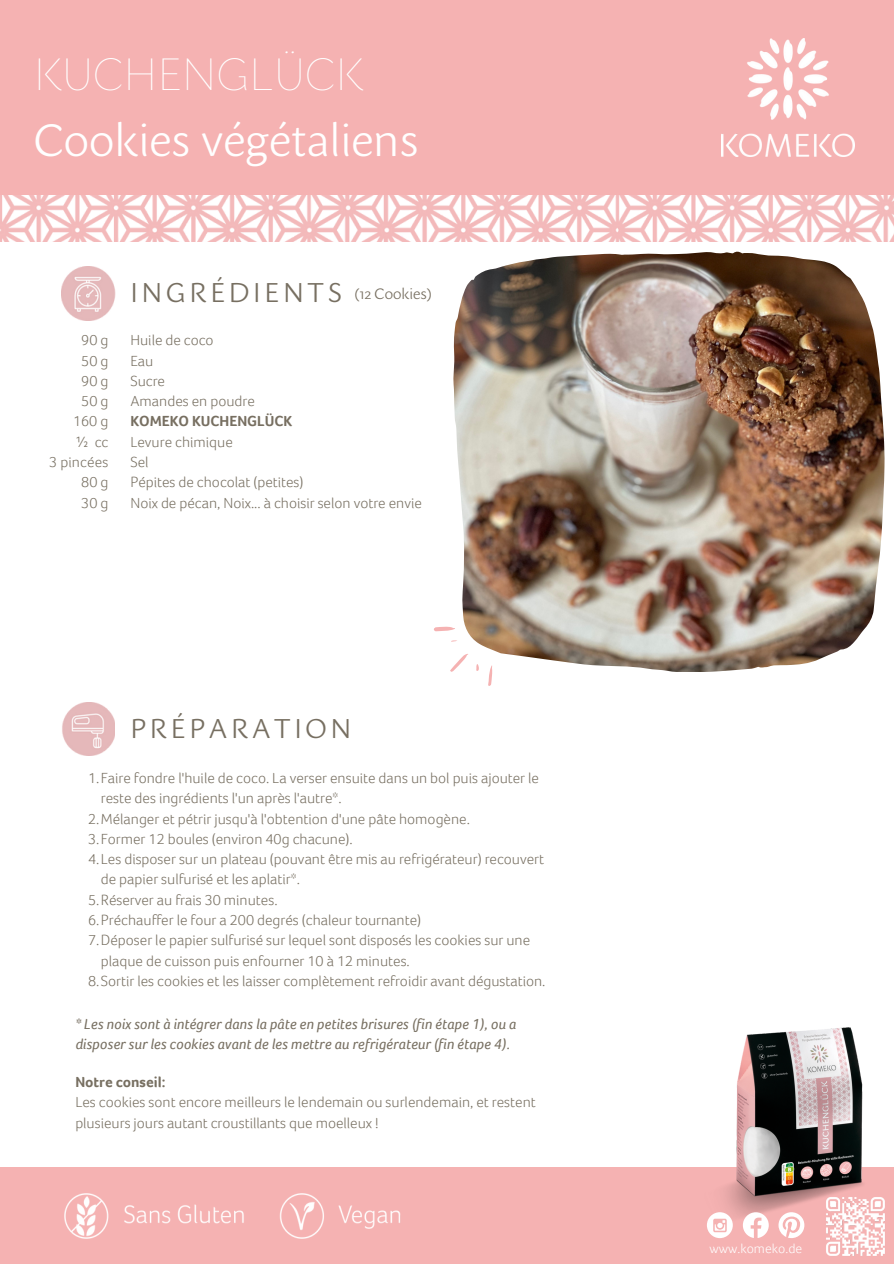
<style>
.page{position:relative;width:894px;height:1264px;background:#fff}
.page>*{position:absolute;margin:0;border:0;box-sizing:border-box;transform-origin:0 0}
.t1{font:300 45px "Sharik Sans";color:#fff}
.t2{font:100 45px "Sharik Sans";letter-spacing:-.005em;color:#fff}
.t3{font:300 27px "Sharik Sans";letter-spacing:.135em;color:#776f61}
.t4{font:300 15px/20.2px "Foco";color:#776f61}
.t5{font:italic 15px/20.2px "Foco";color:#776f61}
.t6{font:700 15px "Foco";color:#776f61}
.t7{font:300 15px "Sharik Sans";color:#776f61}
.t8{font:300 13.5px "Foco";color:#fff}
</style>
<div class="page">
<img style="left:0;top:195px;width:617px;height:46px">
<img style="left:617px;top:195px;width:276px;height:47px">
<div style="left:0;top:0;width:893px;height:195px;background:#f5b2b2"></div>
<img style="left:721px;top:38px;width:133px;height:119px">
<img style="left:453px;top:251px;width:430px;height:421px">
<svg style="left:450px;top:652px;width:51px;height:34px"></svg>
<svg style="left:434px;top:617px;width:23px;height:27px"></svg>
<div style="left:0;top:1166px;width:893px;height:97px;background:#f5b2b2"></div>
<img style="left:652px;top:1027px;width:228px;height:211px">
<svg style="left:778px;top:1212px;width:26px;height:25px"></svg>
<svg style="left:742px;top:1212px;width:26px;height:25px"></svg>
<svg style="left:706px;top:1212px;width:26px;height:26px"></svg>
<svg style="left:713px;top:1218px;width:13px;height:14px"></svg>
<img style="left:62px;top:702px;width:53px;height:53px">
<img style="left:61px;top:266px;width:54px;height:54px">
<img style="left:822px;top:1193px;width:63px;height:63px">
<img style="left:64px;top:1193px;width:337px;height:45px">
<p class="t2" style="left:34px;top:46px;width:331px">KUCHENGLÜCK</p>
<p class="t1" style="left:34px;top:113px;width:386px">Cookies végétaliens</p>
<p class="t4" style="left:81px;top:332px;width:29px">90g</p>
<p class="t4" style="left:81px;top:352px;width:29px">50g</p>
<p class="t4" style="left:81px;top:372px;width:29px">90g</p>
<p class="t4" style="left:81px;top:393px;width:29px">50g</p>
<p class="t4" style="left:73px;top:413px;width:37px">160 g</p>
<p class="t4" style="left:77px;top:433px;width:33px">½ cc</p>
<p class="t4" style="left:49px;top:453px;width:61px">3 pincées</p>
<p class="t4" style="left:81px;top:474px;width:29px">80g</p>
<p class="t4" style="left:81px;top:494px;width:29px">30g</p>
<p class="t3" style="left:130px;top:276px;width:213px">INGRÉDIENTS</p>
<p class="t7" style="left:354px;top:284px;width:78px">(12 Cookies)</p>
<p class="t4" style="left:130px;top:332px;width:85px">Huile de coco</p>
<p class="t4" style="left:130px;top:352px;width:24px">Eau</p>
<p class="t4" style="left:130px;top:372px;width:36px">Sucre</p>
<p class="t4" style="left:130px;top:393px;width:126px">Amandes en poudre</p>
<p class="t6" style="left:130px;top:416px;width:163px">KOMEKO KUCHENGLÜCK</p>
<p class="t4" style="left:130px;top:433px;width:104px">Levure chimique</p>
<p class="t4" style="left:130px;top:453px;width:20px">Sel</p>
<p class="t4" style="left:130px;top:474px;width:174px">Pépites de chocolat (petites)</p>
<p class="t4" style="left:130px;top:494px;width:293px">Noix de pécan, Noix... à choisir selon votre envie</p>
<p class="t3" style="left:130px;top:711px;width:222px">PRÉPARATION</p>
<p class="t4" style="left:101px;top:769px;width:439px;text-indent:-13px">1.Faire fondre l'huile de coco. La verser ensuite dans un bol puis ajouter le reste des ingrédients l'un après l'autre*.</p>
<p class="t4" style="left:88px;top:810px;width:383px">2.Mélanger et pétrir jusqu'à l'obtention d'une pâte homogène.</p>
<p class="t4" style="left:88px;top:830px;width:266px">3.Former 12 boules (environ 40g chacune).</p>
<p class="t4" style="left:101px;top:850px;width:444px;text-indent:-13px">4.Les disposer sur un plateau (pouvant être mis au refrigérateur) recouvert de papier sulfurisé et les aplatir*.</p>
<p class="t4" style="left:88px;top:891px;width:191px">5.Réserver au frais 30 minutes.</p>
<p class="t4" style="left:88px;top:911px;width:334px">6.Préchauffer le four a 200 degrés (chaleur tournante)</p>
<p class="t4" style="left:101px;top:932px;width:431px;text-indent:-13px">7.Déposer le papier sulfurisé sur lequel sont disposés les cookies sur une plaque de cuisson puis enfourner 10 à 12 minutes.</p>
<p class="t4" style="left:88px;top:972px;width:459px">8.Sortir les cookies et les laisser complètement refroidir avant dégustation.</p>
<p class="t5" style="left:75px;top:1013px;width:442px">* Les noix sont à intégrer dans la pâte en petites brisures (fin étape 1), ou a disposer sur les cookies avant de les mettre au refrigérateur (fin étape 4).</p>
<p class="t6" style="left:75px;top:1076px;width:92px">Notre conseil:</p>
<p class="t4" style="left:75px;top:1094px;width:462px">Les cookies sont encore meilleurs le lendemain ou surlendemain, et restent plusieurs jours autant croustillants que moelleux !</p>
<p class="t8" style="left:709px;top:1243px;width:94px">www.komeko.de</p>
</div>
